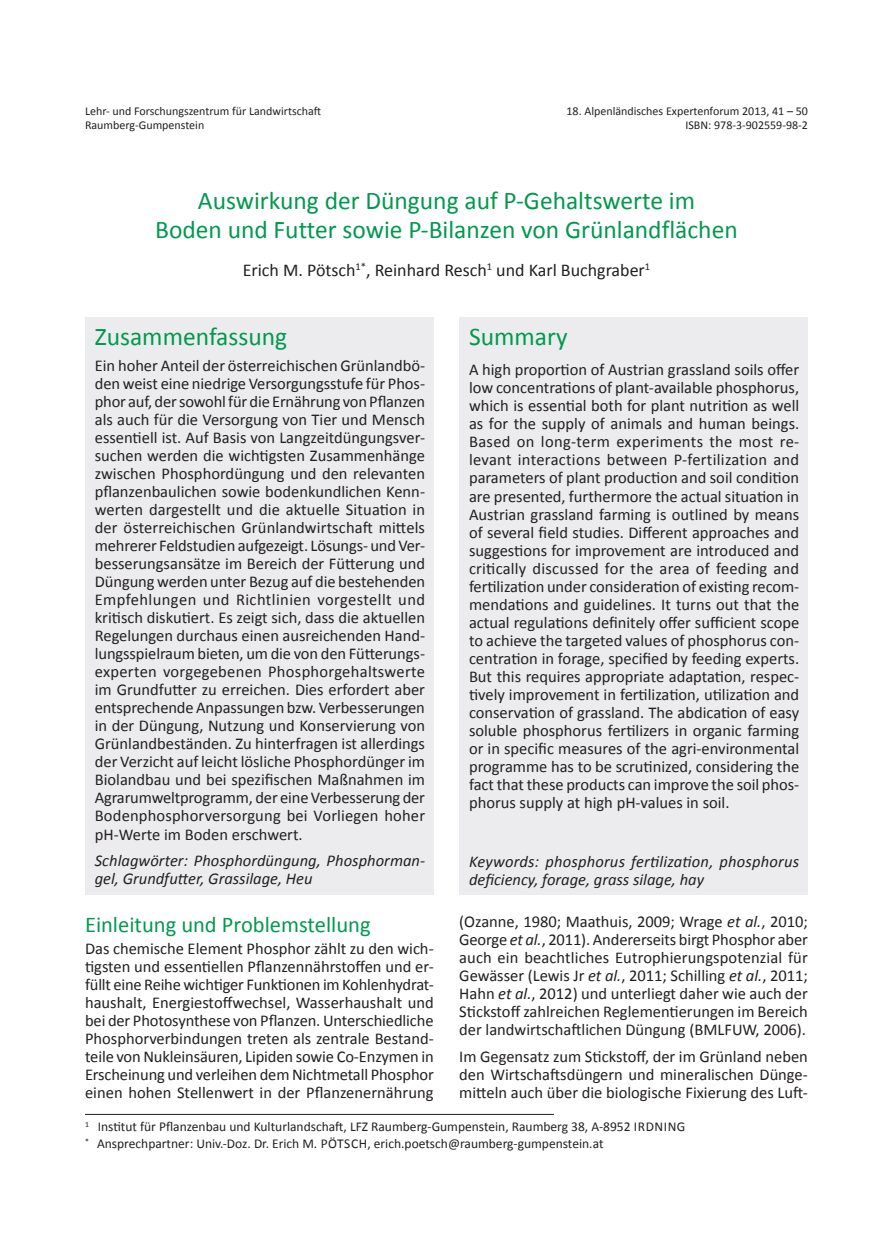
<style>
.page{position:relative;width:893px;height:1234px;background:#fff}
.page>*{position:absolute;margin:0;border:0;box-sizing:border-box;transform-origin:0 0}
.Titel{font:25.5px "Calibri";color:#00994e}
.Zwischentitel_1{font:22.5px "Calibri";color:#00994e}
.Untertitel__Autoren{font:18px "Calibri";color:#231f20}
.Fließtext{font:16.5px/18px "Calibri";color:#231f20;text-align:justify}
.Fließtext-2{font:italic 16.5px/18px "Calibri";color:#231f20}
.Fußnote{font:13.5px "Calibri";color:#231f20}
.Fußnote_Ansprechp{font:13.5px "Calibri";color:#231f20}
.titel_rechts{font:12px "Calibri";color:#231f20}
.titel_links{font:12px/13.5px "Calibri";color:#231f20}
.s1{font-style:italic}
</style>
<div class="page">
<hr style="left:85px;top:1113px;width:469px;height:1px;background:#231f20">
<div style="left:85px;top:317px;width:349px;height:577px;background:#ececee"></div>
<div style="left:459px;top:317px;width:349px;height:577px;background:#ececee"></div>
<p class="titel_links" style="left:85px;top:105px;width:238px">Lehr- und Forschungszentrum für Landwirtschaft<br>Raumberg-Gumpenstein</p>
<p class="titel_rechts" style="left:566px;top:104px;width:243px">18. Alpenländisches Expertenforum 2013, 41 – 50</p>
<p class="titel_rechts" style="left:685px;top:117px;width:124px">ISBN: 978-3-902559-98-2</p>
<p class="Titel" style="left:198px;top:184px;width:499px">Auswirkung der Düngung auf P-Gehaltswerte im</p>
<p class="Titel" style="left:155px;top:213px;width:584px">Boden und Futter sowie P-Bilanzen von Grünlandflächen</p>
<p class="Untertitel__Autoren" style="left:243px;top:258px;width:409px">Erich M. Pötsch<sup>1*</sup>, Reinhard Resch<sup>1</sup> und Karl Buchgraber<sup>1</sup></p>
<p class="Titel" style="left:95px;top:320px;width:194px">Zusammenfassung</p>
<p class="Fließtext" style="left:95px;top:356px;width:332px">Ein hoher Anteil der österreichischen Grünlandbö&shy;den weist eine niedrige Versorgungsstufe für Phos&shy;phor auf, der sowohl für die Ernährung von Pflanzen als auch für die Versorgung von Tier und Mensch essentiell ist. Auf Basis von Langzeitdüngungsver&shy;suchen werden die wichtigsten Zusammenhänge zwischen Phosphordüngung und den relevanten pflanzenbaulichen sowie bodenkundlichen Kenn&shy;werten dargestellt und die aktuelle Situation in der österreichischen Grünlandwirtschaft mittels mehrerer Feldstudien aufgezeigt. Lösungs- und Ver&shy;besserungsansätze im Bereich der Fütterung und Düngung werden unter Bezug auf die bestehenden Empfehlungen und Richtlinien vorgestellt und kritisch diskutiert. Es zeigt sich, dass die aktuellen Regelungen durchaus einen ausreichenden Hand&shy;lungsspielraum bieten, um die von den Fütterungs&shy;experten vorgegebenen Phosphorgehaltswerte im Grundfutter zu erreichen. Dies erfordert aber entsprechende Anpassungen bzw. Verbesserungen in der Düngung, Nutzung und Konservierung von Grünlandbeständen. Zu hinterfragen ist allerdings der Verzicht auf leicht lösliche Phosphordünger im Biolandbau und bei spezifischen Maßnahmen im Agrarumweltprogramm, der eine Verbesserung der Bodenphosphorversorgung bei Vorliegen hoher pH-Werte im Boden erschwert.</p>
<p class="Fließtext-2" style="left:95px;top:850px;width:332px">Schlagwörter: Phosphordüngung, Phosphorman&shy;gel, Grundfutter, Grassilage, Heu</p>
<p class="Zwischentitel_1" style="left:85px;top:909px;width:287px">Einleitung und Problemstellung</p>
<p class="Fließtext" style="left:85px;top:939px;width:350px">Das chemische Element Phosphor zählt zu den wich&shy;tigsten und essentiellen Pflanzennährstoffen und er&shy;füllt eine Reihe wichtiger Funktionen im Kohlenhydrat&shy;haushalt, Energiestoffwechsel, Wasserhaushalt und bei der Photosynthese von Pflanzen. Unterschiedliche Phosphorverbindungen treten als zentrale Bestand&shy;teile von Nukleinsäuren, Lipiden sowie Co-Enzymen in Erscheinung und verleihen dem Nichtmetall Phosphor einen hohen Stellenwert in der Pflanzenernährung</p>
<p class="Titel" style="left:469px;top:320px;width:100px">Summary</p>
<p class="Fließtext" style="left:469px;top:361px;width:332px">A high proportion of Austrian grassland soils offer low concentrations of plant-available phosphorus, which is essential both for plant nutrition as well as for the supply of animals and human beings.<br>Based on long-term experiments the most re&shy;levant interactions between P-fertilization and parameters of plant production and soil condition are presented, furthermore the actual situation in Austrian grassland farming is outlined by means of several field studies. Different approaches and suggestions for improvement are introduced and critically discussed for the area of feeding and fertilization under consideration of existing recom&shy;mendations and guidelines. It turns out that the actual regulations definitely offer sufficient scope to achieve the targeted values of phosphorus con&shy;centration in forage, specified by feeding experts.<br>But this requires appropriate adaptation, respec&shy;tively improvement in fertilization, utilization and conservation of grassland. The abdication of easy soluble phosphorus fertilizers in organic farming or in specific measures of the agri-environmental programme has to be scrutinized, considering the fact that these products can improve the soil phos&shy;phorus supply at high pH-values in soil.</p>
<p class="Fließtext-2" style="left:469px;top:851px;width:332px">Keywords: phosphorus fertilization, phosphorus deficiency, forage, grass silage, hay</p>
<p class="Fließtext" style="left:459px;top:912px;width:350px">(Ozanne, 1980; Maathuis, 2009; Wrage <span class="s1">et al.</span>, 2010; George <span class="s1">et al.</span>, 2011). Andererseits birgt Phosphor aber auch ein beachtliches Eutrophierungspotenzial für Gewässer (Lewis Jr <span class="s1">et al.</span>, 2011; Schilling <span class="s1">et al.</span>, 2011; Hahn <span class="s1">et al.</span>, 2012) und unterliegt daher wie auch der Stickstoff zahlreichen Reglementierungen im Bereich der landwirtschaftlichen Düngung (BMLFUW, 2006).</p>
<p class="Fließtext" style="left:459px;top:1046px;width:350px">Im Gegensatz zum Stickstoff, der im Grünland neben den Wirtschaftsdüngern und mineralischen Dünge&shy;mitteln auch über die biologische Fixierung des Luft-</p>
<p class="Fußnote" style="left:85px;top:1117px;width:602px"><sup>1</sup> Institut für Pflanzenbau und Kulturlandschaft, LFZ Raumberg-Gumpenstein, Raumberg 38, A-8952 IRDNING</p>
<p class="Fußnote_Ansprechp" style="left:85px;top:1134px;width:520px"><sup>*</sup> Ansprechpartner: Univ.-Doz. Dr. Erich M. PÖTSCH, erich.poetsch@raumberg-gumpenstein.at</p>
</div>
